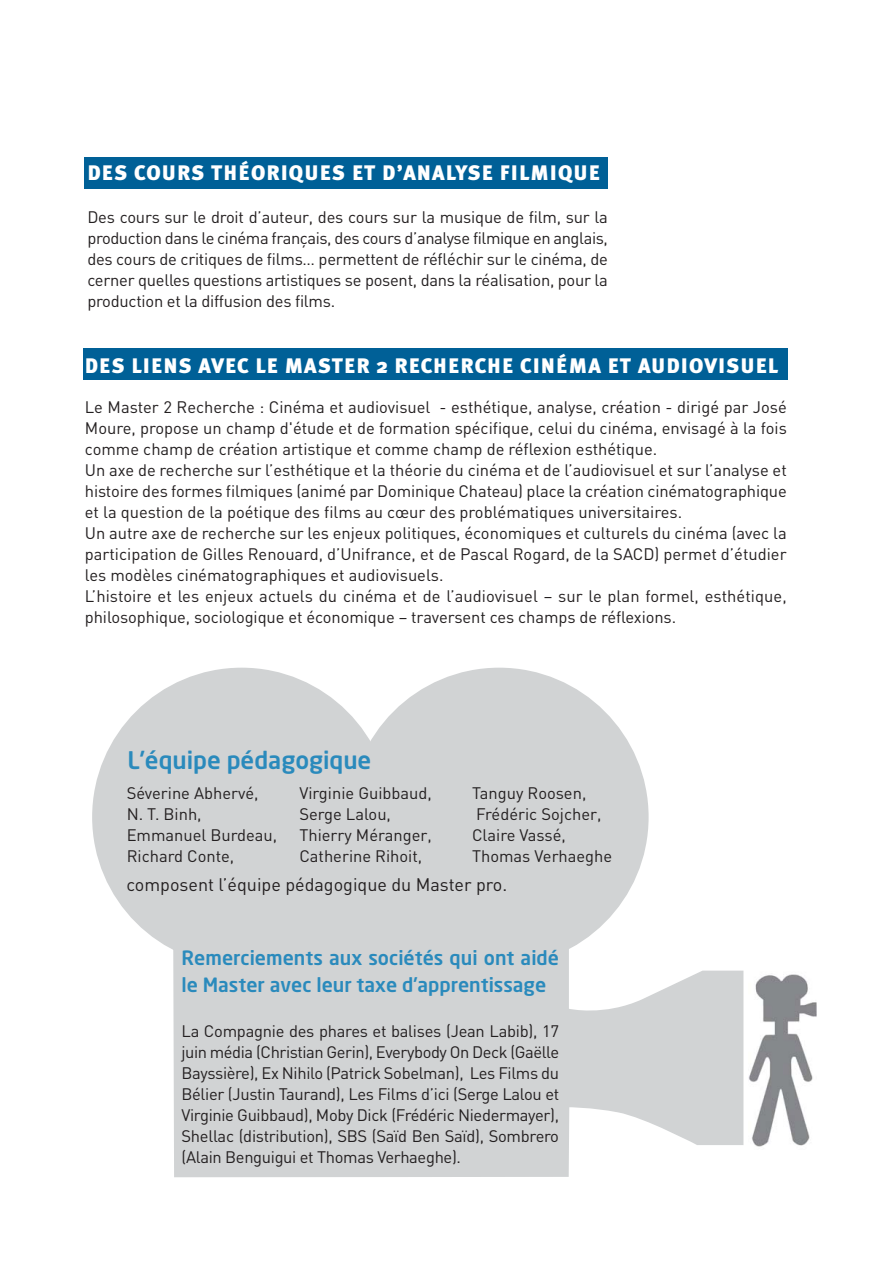
<style>
.page{position:relative;width:893px;height:1263px;background:#fff}
.page>*{position:absolute;margin:0;border:0;box-sizing:border-box;transform-origin:0 0}
.t1{font:500 24px "Neo Sans";color:#2a8abc}
.t2{font:900 21px "Meta Plus";letter-spacing:.05em;color:#fff}
.t3{font:500 19.5px/27px "Neo Sans";color:#2a8abc}
.t4{font:18px "DIN";color:#231f20}
.t5{font:16.5px/21px "DIN";color:#231f20}
</style>
<div class="page">
<img style="left:748px;top:974px;width:68px;height:173px">
<div style="left:92px;top:668px;width:299px;height:298px;background:#d1d3d4;border-radius:50%"></div>
<div style="left:349px;top:668px;width:299px;height:298px;background:#d1d3d4;border-radius:50%"></div>
<svg style="left:173px;top:784px;width:570px;height:393px;fill:#d1d3d4"></svg>
<div style="left:84px;top:348px;width:704px;height:32px;background:#006097"></div>
<div style="left:84px;top:157px;width:523px;height:32px;background:#006097"></div>
<p class="t2" style="left:87px;top:164px;width:514px">DES COURS THÉORIQUES ET D’ANALYSE FILMIQUE</p>
<p class="t5" style="left:87px;top:209px;width:522px;text-align:justify">Des cours sur le droit d’auteur, des cours sur la musique de film, sur la production dans le cinéma français, des cours d’analyse filmique en anglais, des cours de critiques de films… permettent de réfléchir sur le cinéma, de cerner quelles questions artistiques se posent, dans la réalisation, pour la production et la diffusion des films.</p>
<p class="t2" style="left:85px;top:358px;width:694px">DES LIENS AVEC LE MASTER 2 RECHERCHE CINÉMA ET AUDIOVISUEL</p>
<p class="t5" style="left:85px;top:399px;width:703px">Le Master 2 Recherche : Cinéma et audiovisuel - esthétique, analyse, création - dirigé par José Moure, propose un champ d'étude et de formation spécifique, celui du cinéma, envisagé à la fois comme champ de création artistique et comme champ de réflexion esthétique.<br>Un axe de recherche sur l’esthétique et la théorie du cinéma et de l’audiovisuel et sur l’analyse et histoire des formes filmiques (animé par Dominique Chateau) place la création cinématographique et la question de la poétique des films au cœur des problématiques universitaires.<br>Un autre axe de recherche sur les enjeux politiques, économiques et culturels du cinéma (avec la participation de Gilles Renouard, d’Unifrance, et de Pascal Rogard, de la SACD) permet d’étudier les modèles cinématographiques et audiovisuels.<br>L’histoire et les enjeux actuels du cinéma et de l’audiovisuel – sur le plan formel, esthétique, philosophique, sociologique et économique – traversent ces champs de réflexions.</p>
<h1 class="t1" style="left:127px;top:751px;width:245px">L’équipe pédagogique</h1>
<p class="t5" style="left:127px;top:785px;width:152px">Séverine Abhervé,<br>N. T. Binh,<br>Emmanuel Burdeau,<br>Richard Conte,</p>
<p class="t5" style="left:299px;top:785px;width:134px">Virginie Guibbaud,<br>Serge Lalou,<br>Thierry Méranger,<br>Catherine Rihoit,</p>
<p class="t5" style="left:472px;top:785px;width:142px">Tanguy Roosen,<br>Frédéric Sojcher,<br>Claire Vassé,<br>Thomas Verhaeghe</p>
<p class="t4" style="left:126px;top:878px;width:382px">composent l’équipe pédagogique du Master pro.</p>
<p class="t3" style="left:181px;top:946px;width:379px">Remerciements aux sociétés qui ont aidé le Master avec leur taxe d’apprentissage</p>
<p class="t5" style="left:181px;top:1022px;width:379px;text-align:justify">La Compagnie des phares et balises (Jean Labib), 17 juin média (Christian Gerin), Everybody On Deck (Gaëlle Bayssière), Ex Nihilo (Patrick Sobelman), Les Films du Bélier (Justin Taurand), Les Films d’ici (Serge Lalou et Virginie Guibbaud), Moby Dick (Frédéric Niedermayer), Shellac (distribution), SBS (Saïd Ben Saïd), Sombrero (Alain Benguigui et Thomas Verhaeghe).</p>
</div>
